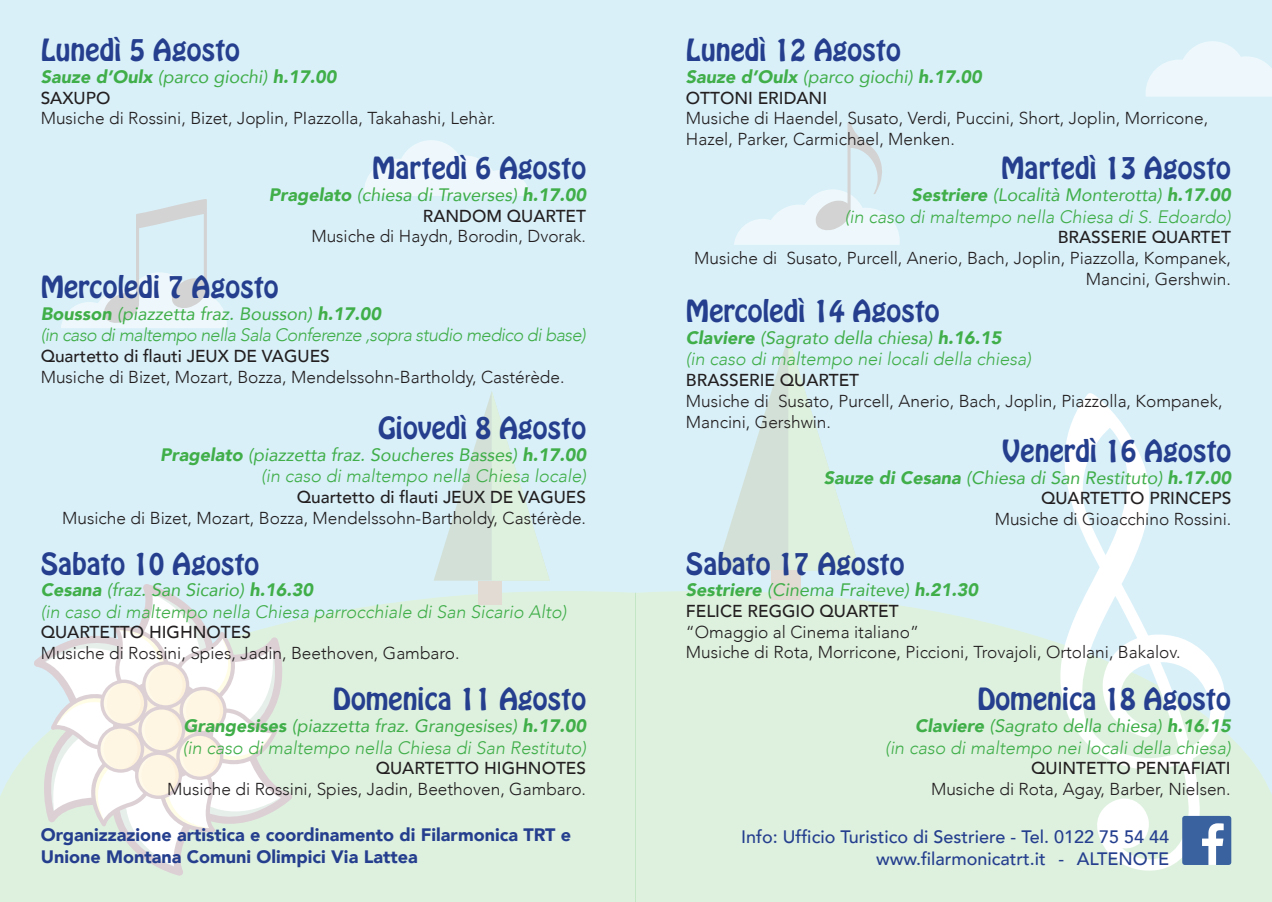
<style>
.page{position:relative;width:1272px;height:902px;background:#fff}
.page>*{position:absolute;margin:0;border:0;box-sizing:border-box;transform-origin:0 0}
.t1{font:27px "Hobo Std";color:#253f8e}
.t2{font:italic 300 18px/21.6px "Avenir";color:#40ae49;text-align:right}
.t3{font:italic 300 18px/21.6px "Avenir";letter-spacing:-.03em;color:#40ae49}
.t4{font:italic 900 18px "Avenir";color:#40ae49}
.t5{font:900 18px/21.6px "Avenir";color:#253f8e}
.t6{font:italic 18px "Avenir";color:#40ae49}
.t7{font:500 18px/21.6px "Avenir";color:#253f8e;text-align:right}
.t8{font:300 17.25px/20.7px "Avenir";color:#231f20}
.t9{font:500 17.25px "Avenir";color:#231f20}
.s1{font-weight:400}
.s2{font-weight:900}
</style>
<div class="page">
<div style="left:0;top:0;width:636px;height:901px;background:#d9f0f9"></div>
<div style="left:0;top:591px;width:636px;height:310px;background:#def1df"></div>
<svg style="left:434px;top:391px;width:116px;height:189px"></svg>
<div style="left:478px;top:580px;width:24px;height:24px;background:#e2dbd3"></div>
<svg style="left:28px;top:584px;width:270px;height:291px"></svg>
<svg style="left:364px;top:140px;width:166px;height:56px"></svg>
<svg style="left:61px;top:199px;width:166px;height:129px"></svg>
<div style="left:636px;top:0;width:635px;height:901px;background:#d9f0f9"></div>
<svg style="left:636px;top:591px;width:635px;height:310px;background:#ddf0e1"></svg>
<svg style="left:1146px;top:41px;width:125px;height:56px"></svg>
<svg style="left:716px;top:337px;width:144px;height:233px"></svg>
<div style="left:771px;top:570px;width:29px;height:30px;background:#e2dbd3"></div>
<svg style="left:1059px;top:393px;width:166px;height:479px"></svg>
<svg style="left:734px;top:122px;width:165px;height:123px"></svg>
<div style="left:1182px;top:815px;width:49px;height:49px;background:#3a629f;border-radius:3px"></div>
<svg style="left:1202px;top:823px;width:21px;height:41px"></svg>
<h1 class="t1" style="left:41px;top:32px;width:201px">Lunedì 5 Agosto</h1>
<p class="t4" style="left:41px;top:62px;width:297px">Sauze d’Oulx <span class="s1">(parco giochi)</span> h.17.00</p>
<p class="t9" style="left:41px;top:83px;width:71px">SAXUPO</p>
<p class="t8" style="left:41px;top:108px;width:456px">Musiche di Rossini, Bizet, Joplin, PIazzolla, Takahashi, Lehàr.</p>
<h1 class="t1" style="left:372px;top:150px;width:215px">Martedì 6 Agosto</h1>
<p class="t6" style="left:269px;top:184px;width:319px"><span class="s2">Pragelato</span> (chiesa di Traverses) <span class="s2">h.17.00</span></p>
<p class="t9" style="left:423px;top:201px;width:165px">RANDOM QUARTET</p>
<p class="t8" style="left:311px;top:226px;width:276px">Musiche di Haydn, Borodin, Dvorak.</p>
<h1 class="t1" style="left:41px;top:268px;width:239px">Mercoledi 7 Agosto</h1>
<p class="t3" style="left:41px;top:303px;width:546px"><span class="s2">Bousson</span> <span class="s1">(piazzetta fraz. Bousson)</span> <span class="s2">h.17.00<br></span>(in caso di maltempo nella Sala Conferenze ,sopra studio medico di base)</p>
<p class="t9" style="left:41px;top:341px;width:290px">Quartetto di flauti JEUX DE VAGUES</p>
<p class="t8" style="left:41px;top:366px;width:525px">Musiche di Bizet, Mozart, Bozza, Mendelssohn-Bartholdy, Castérède.</p>
<h1 class="t1" style="left:378px;top:409px;width:209px">Giovedì 8 Agosto</h1>
<p class="t2" style="left:160px;top:443px;width:427px"><span class="s2">Pragelato</span> <span class="s1">(piazzetta fraz. Soucheres Basses)</span> <span class="s2">h.17.00 </span>(in caso di maltempo nella Chiesa locale)</p>
<p class="t9" style="left:297px;top:482px;width:290px">Quartetto di flauti JEUX DE VAGUES</p>
<p class="t8" style="left:62px;top:507px;width:525px">Musiche di Bizet, Mozart, Bozza, Mendelssohn-Bartholdy, Castérède.</p>
<h1 class="t1" style="left:41px;top:544px;width:220px">Sabato 10 Agosto</h1>
<p class="t2" style="left:41px;top:579px;width:527px;text-align:left"><span class="s2">Cesana</span> <span class="s1">(fraz. San Sicario)</span> <span class="s2">h.16.30<br></span>(in caso di maltempo nella Chiesa parrocchiale di San Sicario Alto)</p>
<p class="t9" style="left:41px;top:617px;width:212px">QUARTETTO HIGHNOTES</p>
<p class="t8" style="left:41px;top:643px;width:420px">Musiche di Rossini, Spies, Jadin, Beethoven, Gambaro.</p>
<h1 class="t1" style="left:333px;top:680px;width:255px">Domenica 11 Agosto</h1>
<p class="t2" style="left:183px;top:715px;width:404px;text-align:left"><span class="s2">Grangesises</span> <span class="s1">(piazzetta fraz. Grangesises)</span> <span class="s2">h.17.00 </span>(in caso di maltempo nella Chiesa di San Restituto)</p>
<p class="t9" style="left:376px;top:753px;width:212px">QUARTETTO HIGHNOTES</p>
<p class="t8" style="left:167px;top:778px;width:420px">Musiche di Rossini, Spies, Jadin, Beethoven, Gambaro.</p>
<h1 class="t1" style="left:686px;top:32px;width:216px">Lunedì 12 Agosto</h1>
<p class="t4" style="left:686px;top:62px;width:297px">Sauze d’Oulx <span class="s1">(parco giochi)</span> h.17.00</p>
<p class="t9" style="left:686px;top:83px;width:143px">OTTONI ERIDANI</p>
<p class="t8" style="left:686px;top:108px;width:524px">Musiche di Haendel, Susato, Verdi, Puccini, Short, Joplin, Morricone,<br>Hazel, Parker, Carmichael, Menken.</p>
<h1 class="t1" style="left:1001px;top:150px;width:231px">Martedì 13 Agosto</h1>
<p class="t2" style="left:844px;top:184px;width:387px"><span class="s2">Sestriere</span> <span class="s1">(Località Monterotta)</span> <span class="s2">h.17.00<br></span>(in caso di maltempo nella Chiesa di S. Edoardo)</p>
<p class="t9" style="left:1057px;top:222px;width:175px">BRASSERIE QUARTET</p>
<p class="t8" style="left:694px;top:248px;width:538px;text-align:right">Musiche di Susato, Purcell, Anerio, Bach, Joplin, Piazzolla, Kompanek,<br>Mancini, Gershwin.</p>
<h1 class="t1" style="left:686px;top:292px;width:255px">Mercoledì 14 Agosto</h1>
<p class="t2" style="left:686px;top:327px;width:347px;text-align:left"><span class="s2">Claviere</span> <span class="s1">(Sagrato della chiesa)</span> <span class="s2">h.16.15<br></span>(in caso di maltempo nei locali della chiesa)</p>
<p class="t9" style="left:686px;top:365px;width:175px">BRASSERIE QUARTET</p>
<p class="t8" style="left:686px;top:390px;width:538px;line-height:21.6px">Musiche di Susato, Purcell, Anerio, Bach, Joplin, Piazzolla, Kompanek,<br>Mancini, Gershwin.</p>
<h1 class="t1" style="left:1002px;top:432px;width:230px">Venerdì 16 Agosto</h1>
<p class="t6" style="left:823px;top:466px;width:409px"><span class="s2">Sauze di Cesana</span> (Chiesa di San Restituto) <span class="s2">h.17.00</span></p>
<p class="t9" style="left:1041px;top:483px;width:192px">QUARTETTO PRINCEPS</p>
<p class="t8" style="left:994px;top:508px;width:238px">Musiche di Gioacchino Rossini.</p>
<h1 class="t1" style="left:686px;top:544px;width:220px">Sabato 17 Agosto</h1>
<p class="t4" style="left:686px;top:575px;width:293px">Sestriere <span class="s1">(Cinema Fraiteve)</span> h.21.30</p>
<p class="t9" style="left:686px;top:596px;width:214px">FELICE REGGIO QUARTET</p>
<p class="t8" style="left:686px;top:621px;width:496px">“Omaggio al Cinema italiano”<br>Musiche di Rota, Morricone, Piccioni, Trovajoli, Ortolani, Bakalov.</p>
<h1 class="t1" style="left:977px;top:680px;width:255px">Domenica 18 Agosto</h1>
<p class="t2" style="left:885px;top:715px;width:347px"><span class="s2">Claviere</span> <span class="s1">(Sagrato della chiesa)</span> <span class="s2">h.16.15<br></span>(in caso di maltempo nei locali della chiesa)</p>
<p class="t9" style="left:1031px;top:753px;width:201px">QUINTETTO PENTAFIATI</p>
<p class="t8" style="left:931px;top:778px;width:301px">Musiche di Rota, Agay, Barber, Nielsen.</p>
<p class="t5" style="left:41px;top:823px;width:532px">Organizzazione artistica e coordinamento di Filarmonica TRT e<br>Unione Montana Comuni Olimpici Via Lattea</p>
<p class="t7" style="left:741px;top:824px;width:429px">Info: Ufficio Turistico di Sestriere - Tel. 0122 75 54 44 www.filarmonicatrt.it - ALTENOTE</p>
</div>
